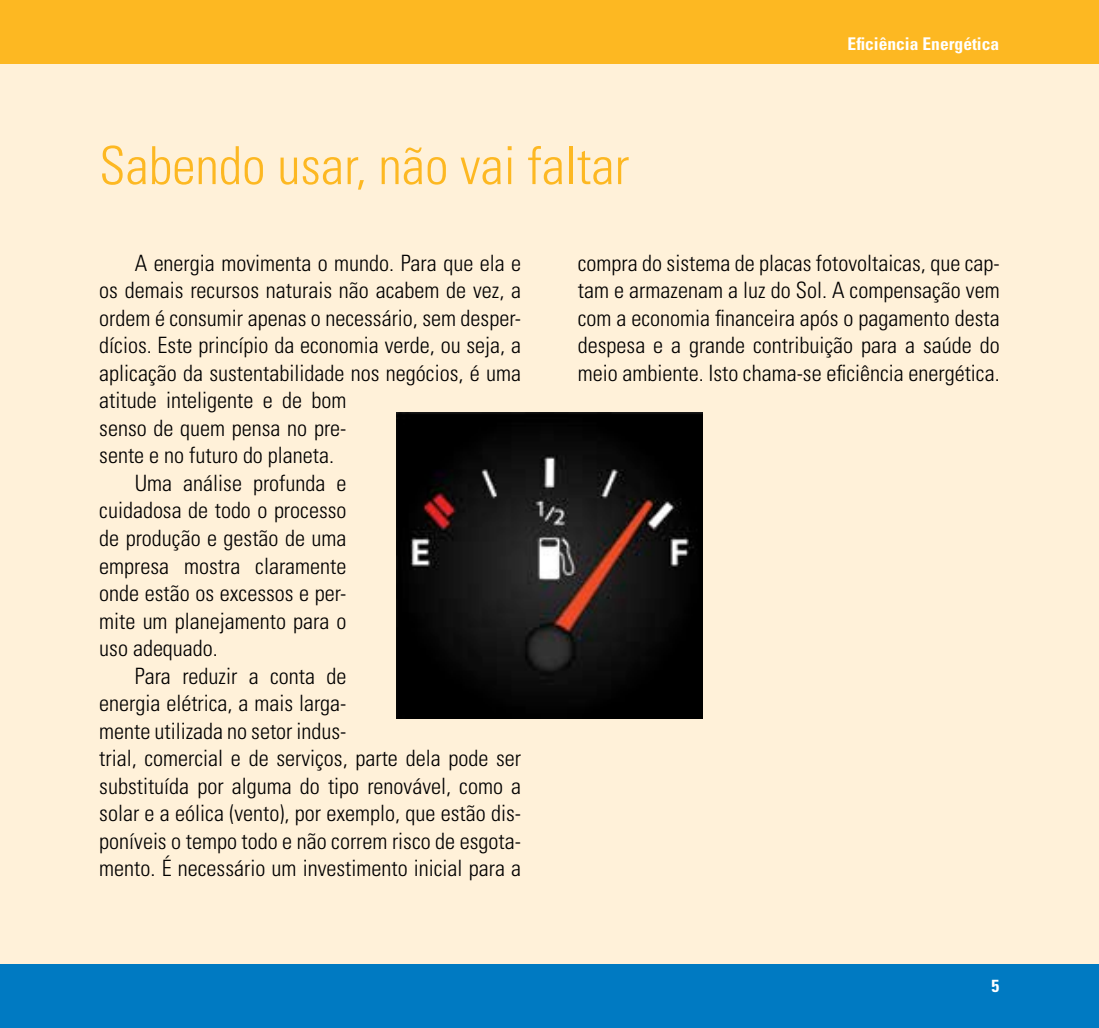
<style>
.page{position:relative;width:1099px;height:1028px;background:#fff}
.page>*{position:absolute;margin:0;border:0;box-sizing:border-box;transform-origin:0 0}
.Tit_cap{font:300 condensed 52.5px "Univers";color:#fdb822}
.Txt{font:300 condensed 22.5px/27.5px "Univers";color:#000}
.t1{font:700 condensed 17.5px "Univers";color:#fff}
</style>
<div class="page">
<div style="left:0;top:36px;width:1098px;height:954px;background:#fff1d9"></div>
<div style="left:0;top:964px;width:1098px;height:64px;background:#007ac2"></div>
<div style="left:0;top:0;width:1098px;height:64px;background:#fdb822"></div>
<img style="left:396px;top:412px;width:306px;height:307px">
<p class="Tit_cap" style="left:99px;top:134px;width:531px">Sabendo usar, não vai faltar</p>
<p class="t1" style="left:847px;top:33px;width:153px">Eficiência Energética</p>
<p class="Txt" style="left:99px;top:249px;width:423px;text-indent:35px">A energia movimenta o mundo. Para que ela e os demais recursos naturais não acabem de vez, a ordem é consumir apenas o necessário, sem desper&shy;dícios. Este princípio da economia verde, ou seja, a aplicação da sustentabilidade nos negócios, é uma atitude inteligente e de bom<br>senso de quem pensa no pre-<br>sente e no futuro do planeta.</p>
<p class="Txt" style="left:99px;top:469px;width:249px;text-align:justify;text-indent:35px">Uma análise profunda e cuidadosa de todo o processo de produção e gestão de uma empresa mostra claramente onde estão os excessos e per&shy;mite um planejamento para o uso adequado.</p>
<p class="Txt" style="left:99px;top:662px;width:423px;text-indent:35px">Para reduzir a conta de<br>energia elétrica, a mais larga-<br>mente utilizada no setor indus-<br>trial, comercial e de serviços, parte dela pode ser substituída por alguma do tipo renovável, como a solar e a eólica (vento), por exemplo, que estão dis&shy;poníveis o tempo todo e não correm risco de esgota&shy;mento. É necessário um investimento inicial para a</p>
<p class="Txt" style="left:578px;top:249px;width:423px;text-align:justify">compra do sistema de placas fotovoltaicas, que cap&shy;tam e armazenam a luz do Sol. A compensação vem com a economia financeira após o pagamento desta despesa e a grande contribuição para a saúde do meio ambiente. Isto chama-se eficiência energética.</p>
<p class="t1" style="left:991px;top:975px;width:9px">5</p>
</div>
